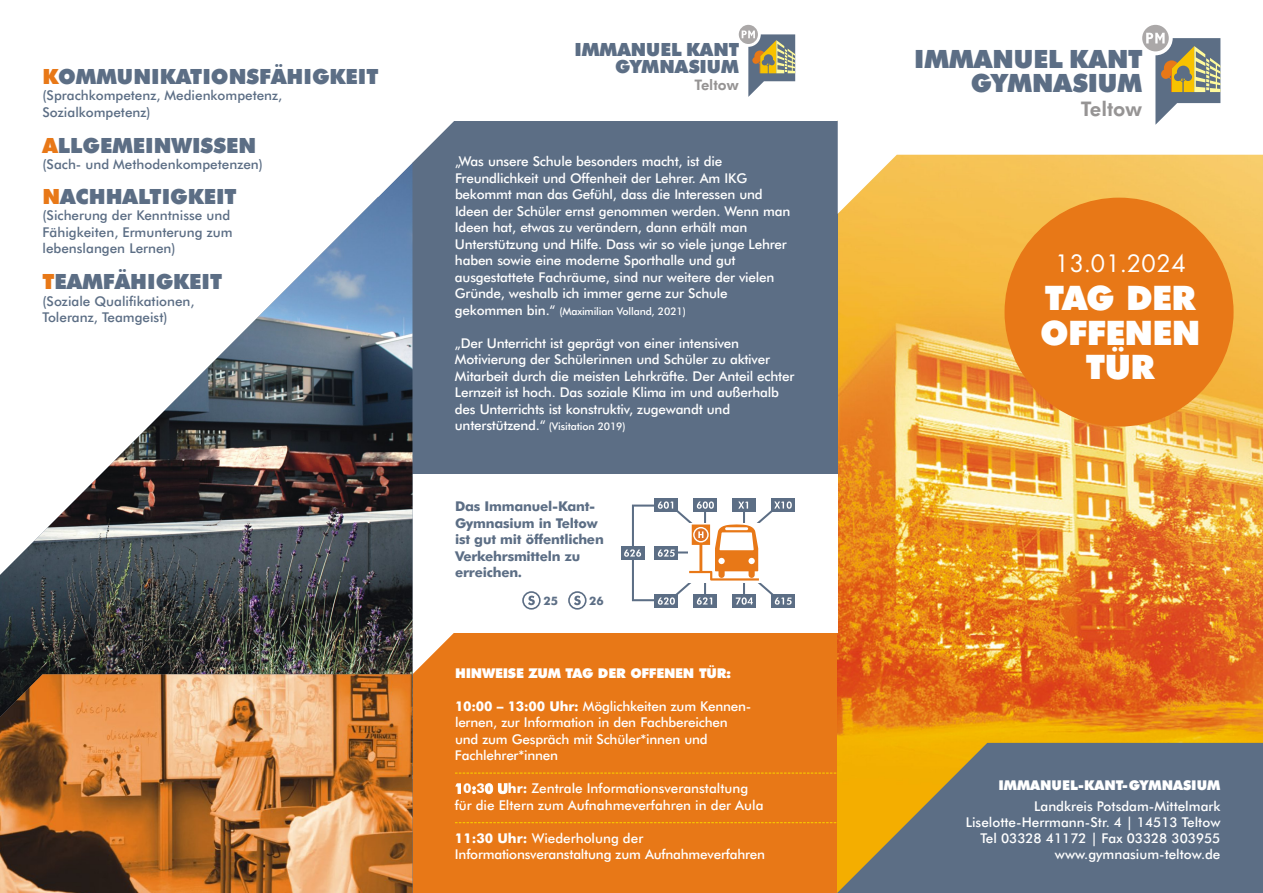
<style>
.page{position:relative;width:1263px;height:893px;background:#fff}
.page>*{position:absolute;margin:0;border:0;box-sizing:border-box;transform-origin:0 0}
.t1{font:900 33.9px/34.5px "Futura BT";letter-spacing:-.015em;color:#fff;text-align:center}
.t2{font:26.25px "Futura PT";color:#fff}
.t3{font:900 25.2px/24.3px "Futura BT";color:#5c6e85;text-align:right}
.t4{font:900 21px "Futura BT";color:#5c6e85}
.t5{font:800 20.1px "Futura BT";color:#969494}
.t6{font:900 18.15px/17.5px "Futura BT";color:#5c6e85;text-align:right}
.t7{font:800 14.55px "Futura BT";color:#969494}
.t8{font:500 13.5px/16.5px "Futura BT";letter-spacing:-.015em;color:#fff}
.t9{font:500 13.5px/16.5px "Futura BT";color:#5c6e85}
.t10{font:500 13.5px/16.5px "Futura BT";letter-spacing:-.015em;color:#5c6e85}
.t11{font:900 13.5px "Futura BT";letter-spacing:-.015em;color:#fff}
.t12{font:500 11.7px "Futura BT";color:#5c6e85}
.t13{font:500 10.5px "Futura BT";letter-spacing:-.015em;color:#fff}
.s1{color:#e87817}
.s2{font-size:13.5px}
.s3{font-style:inherit}
.s4{font-weight:700}
</style>
<div class="page">
<div style="left:412px;top:632px;width:426px;height:261px;background:#e87817"></div>
<img style="left:838px;top:214px;width:425px;height:529px">
<svg style="left:838px;top:743px;width:425px;height:150px;background:#77796d"></svg>
<div style="left:1004px;top:198px;width:229px;height:229px;background:#e87817;border-radius:50%"></div>
<div style="left:412px;top:121px;width:426px;height:508px;background:#5c6e85"></div>
<div style="left:412px;top:474px;width:426px;height:158px;background:#fff"></div>
<div style="left:632px;top:505px;width:27px;height:96px;border:2px solid #5c6e85"></div>
<div style="left:654px;top:498px;width:24px;height:14px;background:#5c6e85"></div>
<div style="left:771px;top:498px;width:24px;height:14px;background:#5c6e85"></div>
<div style="left:654px;top:546px;width:24px;height:14px;background:#5c6e85"></div>
<div style="left:654px;top:594px;width:24px;height:14px;background:#5c6e85"></div>
<div style="left:771px;top:594px;width:24px;height:14px;background:#5c6e85"></div>
<div style="left:621px;top:546px;width:23px;height:14px;background:#5c6e85"></div>
<div style="left:732px;top:498px;width:24px;height:14px;background:#5c6e85"></div>
<div style="left:732px;top:594px;width:24px;height:14px;background:#5c6e85"></div>
<div style="left:693px;top:498px;width:24px;height:14px;background:#5c6e85"></div>
<div style="left:693px;top:594px;width:24px;height:14px;background:#5c6e85"></div>
<svg style="left:455px;top:772px;width:383px;height:2px"></svg>
<svg style="left:455px;top:822px;width:383px;height:1px"></svg>
<img style="left:0;top:197px;width:412px;height:477px">
<svg style="left:378px;top:24px;width:460px;height:173px"></svg>
<svg style="left:739px;top:25px;width:19px;height:19px"></svg>
<svg style="left:742px;top:31px;width:53px;height:66px"></svg>
<svg style="left:838px;top:24px;width:425px;height:190px"></svg>
<div style="left:1142px;top:25px;width:27px;height:26px;background:#aba8a8;border-radius:50%"></div>
<svg style="left:1146px;top:33px;width:74px;height:92px"></svg>
<svg style="left:624px;top:549px;width:17px;height:8px"></svg>
<svg style="left:658px;top:501px;width:134px;height:104px"></svg>
<svg style="left:412px;top:494px;width:180px;height:180px"></svg>
<img style="left:0;top:674px;width:412px;height:219px">
<h3 class="t4" style="left:43px;top:68px;width:337px"><span class="s1">K</span>OMMUNIKATIONSFÄHIGKEIT</h3>
<p class="t9" style="left:43px;top:89px;width:241px">(Sprachkompetenz, Medienkompetenz,<br>Sozialkompetenz)</p>
<p class="t9" style="left:43px;top:158px;width:222px">(Sach- und Methodenkompetenzen)</p>
<p class="t9" style="left:43px;top:209px;width:191px">(Sicherung der Kenntnisse und<br>Fähigkeiten, Ermunterung zum lebenslangen Lernen)</p>
<p class="t9" style="left:43px;top:294px;width:154px">(Soziale Qualifikationen,<br>Toleranz, Teamgeist)</p>
<h3 class="t4" style="left:43px;top:137px;width:215px"><span class="s1">A</span>LLGEMEINWISSEN</h3>
<h3 class="t4" style="left:43px;top:188px;width:196px"><span class="s1">N</span>ACHHALTIGKEIT</h3>
<h3 class="t4" style="left:43px;top:273px;width:181px"><span class="s1">T</span>EAMFÄHIGKEIT</h3>
<h3 class="t6" style="left:574px;top:42px;width:166px">IMMANUEL KANT<br>GYMNASIUM</h3>
<p class="t7" style="left:695px;top:79px;width:46px">Teltow</p>
<p class="t8" style="left:455px;top:155px;width:337px">„Was unsere Schule besonders macht, ist die Freundlichkeit und Offenheit der Lehrer. Am IKG bekommt man das Gefühl, dass die Interessen und Ideen der Schüler ernst genommen werden. Wenn man Ideen hat, etwas zu verändern, dann erhält man Unterstützung und Hilfe. Dass wir so viele junge Lehrer haben sowie eine moderne Sporthalle und gut ausgestattete Fachräume, sind nur weitere der vielen Gründe, weshalb ich immer gerne zur Schule</p>
<p class="t13" style="left:455px;top:307px;width:232px"><span class="s2">gekommen bin.“</span> (Maximilian Volland, 2021)</p>
<p class="t8" style="left:455px;top:336px;width:341px">„Der Unterricht ist geprägt von einer intensiven Motivierung der Schülerinnen und Schüler zu aktiver Mitarbeit durch die meisten Lehrkräfte. Der Anteil echter Lernzeit ist hoch. Das soziale Klima im und außerhalb des Unterrichts ist konstruktiv, zugewandt und</p>
<p class="t13" style="left:455px;top:422px;width:172px"><span class="s2">unterstützend.“</span> (Visitation 2019)</p>
<p class="t10" style="left:455px;top:499px;width:150px">Das Immanuel-Kant-<br>Gymnasium in Teltow ist gut mit öffentlichen<br>Verkehrsmitteln zu erreichen.</p>
<p class="t12" style="left:543px;top:596px;width:16px">25</p>
<p class="t12" style="left:589px;top:596px;width:16px">26</p>
<p class="t11" style="left:455px;top:668px;width:278px">HINWEISE ZUM TAG DER OFFENEN TÜR:</p>
<p class="t8" style="left:455px;top:699px;width:298px"><span class="s3">10:00 – 13:00 Uhr:</span> Möglichkeiten zum Kennen&shy;lernen, zur Information in den Fachbereichen und zum Gespräch mit Schüler*innen und Fachlehrer*innen</p>
<p class="t8" style="left:455px;top:782px;width:310px"><span class="s3">1</span><span class="s4">0</span><span class="s3">:</span><span class="s4">3</span><span class="s3">0 Uhr:</span> Zentrale Informationsveranstaltung für die Eltern zum Aufnahmeverfahren in der Aula</p>
<p class="t8" style="left:455px;top:831px;width:312px"><span class="s3">11:30 Uhr:</span> Wiederholung der<br>Informationsveranstaltung zum Aufnahmeverfahren</p>
<h3 class="t3" style="left:914px;top:49px;width:230px">IMMANUEL KANT<br>GYMNASIUM</h3>
<h3 class="t5" style="left:1081px;top:100px;width:63px">Teltow</h3>
<h2 class="t2" style="left:1054px;top:248px;width:133px">13.01.2024</h2>
<h1 class="t1" style="left:1040px;top:284px;width:162px">TAG DER<br>OFFENEN<br>TÜR</h1>
<p class="t11" style="left:998px;top:780px;width:224px">IMMANUEL-KANT-GYMNASIUM</p>
<p class="t8" style="left:966px;top:799px;width:256px;text-align:right">Landkreis Potsdam-Mittelmark Liselotte-Herrmann-Str. 4 | 14513 Teltow Tel 03328 41172 | Fax 03328 303955 www.gymnasium-teltow.de</p>
</div>
